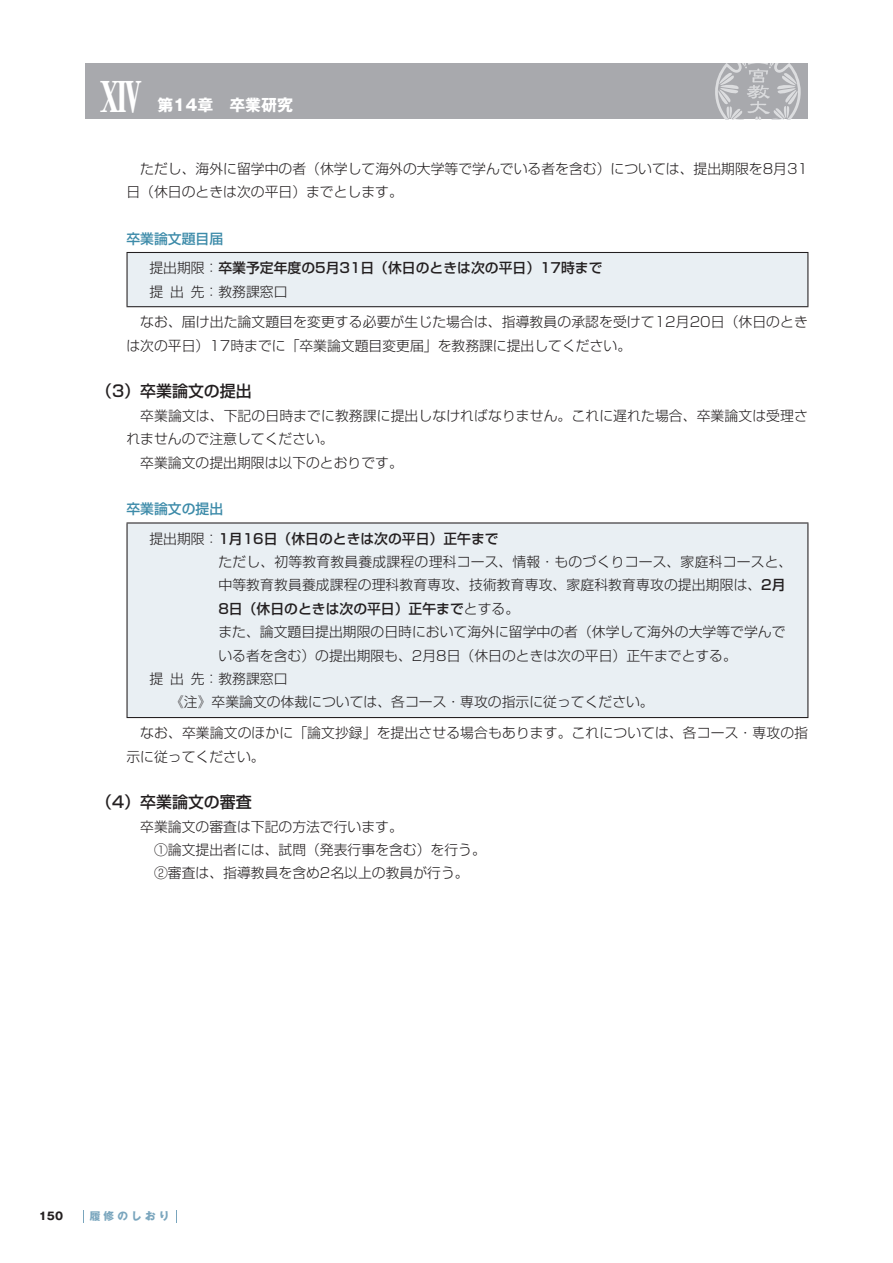
<style>
.page{position:relative;width:893px;height:1263px;background:#fff}
.page>*{position:absolute;margin:0;border:0;box-sizing:border-box;transform-origin:0 0}
.t1{font:500 15.9px "Shin Go Pro";color:#231f20}
.t2{font:700 15.9px "Gothic MB101 Pro";color:#fff}
.t3{font:300 13.8px/23.4px "Shin Go Pro";color:#231f20}
.t4{font:500 13.8px/29.2px "Shin Go Pro";color:#231f20}
.t5{font:700 10.65px "Gothic MB101 Pro";letter-spacing:.3em;color:#79a5bd}
.t6{font:700 10.65px "Gothic MB101 Pro";color:#231f20}
.s1{color:#3d8ba9}
.s2{font-weight:300}
.s3{font-weight:500}
</style>
<div class="page">
<svg style="left:83px;top:1210px;width:1px;height:12px"></svg>
<svg style="left:176px;top:1210px;width:1px;height:12px"></svg>
<div style="left:85px;top:64px;width:723px;height:55px;background:#a8a9ad"></div>
<svg style="left:715px;top:64px;width:86px;height:55px"></svg>
<div style="left:127px;top:252px;width:681px;height:55px;background:#e9eff3"></div>
<hr style="left:126px;top:252px;width:682px;height:1px;background:#231f20">
<hr style="left:126px;top:253px;width:2px;height:53px;background:#231f20">
<hr style="left:807px;top:253px;width:1px;height:53px;background:#231f20">
<hr style="left:126px;top:306px;width:682px;height:1px;background:#231f20">
<div style="left:127px;top:523px;width:681px;height:194px;background:#e9eff3"></div>
<hr style="left:126px;top:522px;width:682px;height:1px;background:#231f20">
<hr style="left:126px;top:523px;width:2px;height:194px;background:#231f20">
<hr style="left:807px;top:523px;width:1px;height:194px;background:#231f20">
<hr style="left:126px;top:717px;width:682px;height:1px;background:#231f20">
<p class="t2" style="left:157px;top:92px;width:137px">第14章　卒業研究</p>
<p class="t3" style="left:126px;top:155px;width:683px;text-indent:14px">ただし、海外に留学中の者（休学して海外の大学等で学んでいる者を含む）については、提出期限を8月31日（休日のときは次の平日）までとします。</p>
<p class="t4" style="left:149px;top:222px;width:455px;text-indent:-23px"><span class="s1">卒業論文題目届<br></span><span class="s2">提出期限：</span>卒業予定年度の5月31日（休日のときは次の平日）17時まで</p>
<p class="t3" style="left:149px;top:278px;width:140px">提 出 先：教務課窓口</p>
<p class="t3" style="left:126px;top:309px;width:683px;text-indent:14px">なお、届け出た論文題目を変更する必要が生じた場合は、指導教員の承認を受けて12月20日（休日のときは次の平日）17時までに「卒業論文題目変更届」を教務課に提出してください。</p>
<p class="t1" style="left:96px;top:378px;width:157px">（3）卒業論文の提出</p>
<p class="t3" style="left:140px;top:402px;width:669px">卒業論文は、下記の日時までに教務課に提出しなければなりません。これに遅れた場合、卒業論文は受理さ</p>
<p class="t3" style="left:126px;top:426px;width:209px">れませんので注意してください。</p>
<p class="t3" style="left:140px;top:449px;width:264px">卒業論文の提出期限は以下のとおりです。</p>
<p class="t4" style="left:149px;top:493px;width:351px;text-indent:-23px"><span class="s1">卒業論文の提出<br></span><span class="s2">提出期限：</span>1月16日（休日のときは次の平日）正午まで</p>
<p class="t3" style="left:218px;top:548px;width:575px">ただし、初等教育教員養成課程の理科コース、情報・ものづくりコース、家庭科コースと、</p>
<p class="t3" style="left:218px;top:572px;width:569px">中等教育教員養成課程の理科教育専攻、技術教育専攻、家庭科教育専攻の提出期限は、<span class="s3">2月</span></p>
<p class="t4" style="left:218px;top:592px;width:302px">8日（休日のときは次の平日）正午まで<span class="s2">とする。</span></p>
<p class="t3" style="left:218px;top:618px;width:569px">また、論文題目提出期限の日時において海外に留学中の者（休学して海外の大学等で学んで</p>
<p class="t3" style="left:218px;top:642px;width:520px">いる者を含む）の提出期限も、2月8日（休日のときは次の平日）正午までとする。</p>
<p class="t3" style="left:149px;top:665px;width:140px">提 出 先：教務課窓口</p>
<p class="t3" style="left:170px;top:689px;width:485px">《注》卒業論文の体裁については、各コース・専攻の指示に従ってください。</p>
<p class="t3" style="left:126px;top:719px;width:683px;text-indent:14px">なお、卒業論文のほかに「論文抄録」を提出させる場合もあります。これについては、各コース・専攻の指示に従ってください。</p>
<p class="t1" style="left:96px;top:789px;width:157px">（4）卒業論文の審査</p>
<p class="t3" style="left:154px;top:813px;width:333px;text-indent:-14px">卒業論文の審査は下記の方法で行います。<br>①論文提出者には、試問（発表行事を含む）を行う。<br>②審査は、指導教員を含め2名以上の教員が行う。</p>
<p class="t6" style="left:39px;top:1207px;width:26px">150</p>
<p class="t5" style="left:90px;top:1207px;width:81px">履修のしおり</p>
</div>
